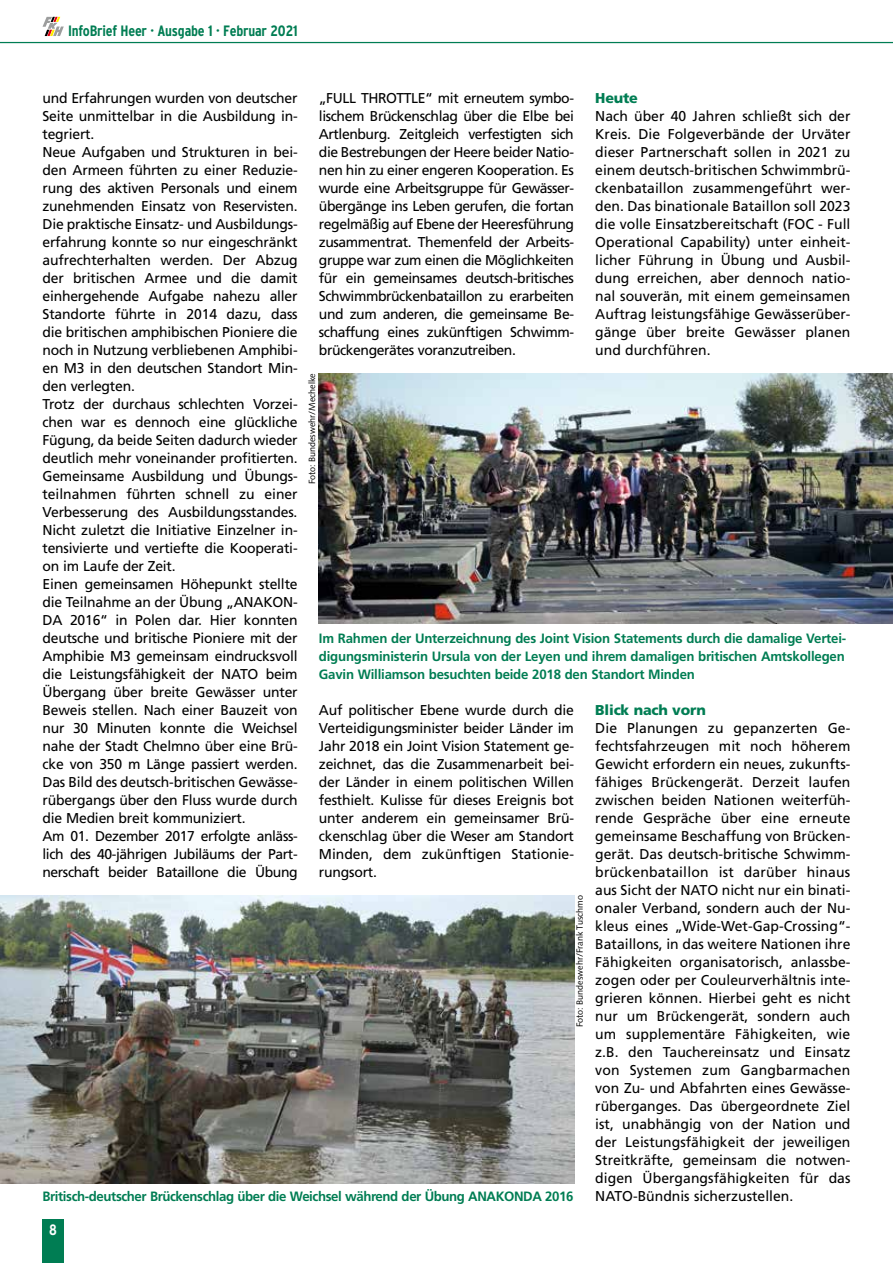
<style>
.page{position:relative;width:893px;height:1263px;background:#fff}
.page>*{position:absolute;margin:0;border:0;box-sizing:border-box;transform-origin:0 0}
.t1{font:700 condensed 15px "Interstate";letter-spacing:-.015em;color:#007d53}
.t2{font:700 condensed 15px "Interstate";color:#fff}
.t3{font:14.25px/18px "Frutiger LT Pro";letter-spacing:-.015em;color:#000;text-align:justify}
.t4{font:900 14.25px "Frutiger";letter-spacing:-.015em;color:#007d53}
.t5{font:700 13.5px/18px "Frutiger LT Pro";letter-spacing:-.03em;color:#007d53;text-align:justify}
.t6{font:9px "Syntax";color:#000}
</style>
<div class="page">
<svg style="left:43px;top:17px;width:21px;height:19px"></svg>
<div style="left:43px;top:1219px;width:21px;height:44px;background:#007d53"></div>
<hr style="left:0;top:42px;width:893px;height:1px;background:#007d53">
<img style="left:0;top:895px;width:574px;height:288px">
<img style="left:319px;top:373px;width:574px;height:250px">
<p class="t1" style="left:68px;top:22px;width:231px">InfoBrief Heer · Ausgabe 1 · Februar 2021</p>
<p class="t3" style="left:43px;top:89px;width:257px;text-align:left">und Erfahrungen wurden von deutscher Seite unmittelbar in die Ausbildung in&shy;tegriert.<br>Neue Aufgaben und Strukturen in bei&shy;den Armeen führten zu einer Reduzie&shy;rung des aktiven Personals und einem zunehmenden Einsatz von Reservisten.<br>Die praktische Einsatz- und Ausbildungs&shy;erfahrung konnte so nur eingeschränkt aufrechterhalten werden. Der Abzug der britischen Armee und die damit einhergehende Aufgabe nahezu aller Standorte führte in 2014 dazu, dass die britischen amphibischen Pioniere die noch in Nutzung verbliebenen Amphibi&shy;en M3 in den deutschen Standort Min&shy;den verlegten.<br>Trotz der durchaus schlechten Vorzei&shy;chen war es dennoch eine glückliche Fügung, da beide Seiten dadurch wieder deutlich mehr voneinander profitierten.<br>Gemeinsame Ausbildung und Übungs&shy;teilnahmen führten schnell zu einer Verbesserung des Ausbildungsstandes.<br>Nicht zuletzt die Initiative Einzelner in&shy;tensivierte und vertiefte die Kooperati&shy;on im Laufe der Zeit.<br>Einen gemeinsamen Höhepunkt stellte die Teilnahme an der Übung „ANAKON-DA 2016“ in Polen dar. Hier konnten deutsche und britische Pioniere mit der Amphibie M3 gemeinsam eindrucksvoll die Leistungsfähigkeit der NATO beim Übergang über breite Gewässer unter Beweis stellen. Nach einer Bauzeit von nur 30 Minuten konnte die Weichsel nahe der Stadt Chelmno über eine Brü&shy;cke von 350 m Länge passiert werden.<br>Das Bild des deutsch-britischen Gewässe&shy;rübergangs über den Fluss wurde durch die Medien breit kommuniziert.<br>Am 01. Dezember 2017 erfolgte anläss&shy;lich des 40-jährigen Jubiläums der Part&shy;nerschaft beider Bataillone die Übung</p>
<p class="t3" style="left:319px;top:89px;width:257px">„FULL THROTTLE“ mit erneutem symbo&shy;lischem Brückenschlag über die Elbe bei Artlenburg. Zeitgleich verfestigten sich die Bestrebungen der Heere beider Natio&shy;nen hin zu einer engeren Kooperation. Es wurde eine Arbeitsgruppe für Gewässer&shy;übergänge ins Leben gerufen, die fortan regelmäßig auf Ebene der Heeresführung zusammentrat. Themenfeld der Arbeits&shy;gruppe war zum einen die Möglichkeiten für ein gemeinsames deutsch-britisches Schwimmbrückenbataillon zu erarbeiten und zum anderen, die gemeinsame Be&shy;schaffung eines zukünftigen Schwimm&shy;brückengerätes voranzutreiben.</p>
<p class="t4" style="left:595px;top:89px;width:44px">Heute</p>
<p class="t3" style="left:595px;top:107px;width:257px">Nach über 40 Jahren schließt sich der Kreis. Die Folgeverbände der Urväter dieser Partnerschaft sollen in 2021 zu einem deutsch-britischen Schwimmbrü&shy;ckenbataillon zusammengeführt wer&shy;den. Das binationale Bataillon soll 2023 die volle Einsatzbereitschaft (FOC - Full Operational Capability) unter einheit&shy;licher Führung in Übung und Ausbil&shy;dung erreichen, aber dennoch natio&shy;nal souverän, mit einem gemeinsamen Auftrag leistungsfähige Gewässerüber&shy;gänge über breite Gewässer planen und durchführen.</p>
<p class="t6" style="left:307px;top:484px;width:113px;rotate:-90deg">Foto: Bundeswehr/Mechelke</p>
<p class="t5" style="left:319px;top:629px;width:529px">Im Rahmen der Unterzeichnung des Joint Vision Statements durch die damalige Vertei&shy;digungsministerin Ursula von der Leyen und ihrem damaligen britischen Amtskollegen Gavin Williamson besuchten beide 2018 den Standort Minden</p>
<p class="t3" style="left:319px;top:701px;width:257px">Auf politischer Ebene wurde durch die Verteidigungsminister beider Länder im Jahr 2018 ein Joint Vision Statement ge&shy;zeichnet, das die Zusammenarbeit bei&shy;der Länder in einem politischen Willen festhielt. Kulisse für dieses Ereignis bot unter anderem ein gemeinsamer Brü&shy;ckenschlag über die Weser am Standort Minden, dem zukünftigen Stationie&shy;rungsort.</p>
<p class="t4" style="left:595px;top:701px;width:112px">Blick nach vorn</p>
<p class="t3" style="left:595px;top:719px;width:257px">Die Planungen zu gepanzerten Ge&shy;fechtsfahrzeugen mit noch höherem Gewicht erfordern ein neues, zukunfts&shy;fähiges Brückengerät. Derzeit laufen zwischen beiden Nationen weiterfüh&shy;rende Gespräche über eine erneute gemeinsame Beschaffung von Brücken&shy;gerät. Das deutsch-britische Schwimm&shy;brückenbataillon ist darüber hinaus aus Sicht der NATO nicht nur ein binati&shy;onaler Verband, sondern auch der Nu&shy;kleus eines „Wide-Wet-Gap-Crossing“- Bataillons, in das weitere Nationen ihre Fähigkeiten organisatorisch, anlassbe&shy;zogen oder per Couleurverhältnis inte&shy;grieren können. Hierbei geht es nicht nur um Brückengerät, sondern auch um supplementäre Fähigkeiten, wie z.B. den Tauchereinsatz und Einsatz von Systemen zum Gangbarmachen von Zu- und Abfahrten eines Gewässe&shy;rüberganges. Das übergeordnete Ziel ist, unabhängig von der Nation und der Leistungsfähigkeit der jeweiligen Streitkräfte, gemeinsam die notwen&shy;digen Übergangsfähigkeiten für das NATO-Bündnis sicherzustellen.</p>
<p class="t6" style="left:574px;top:1027px;width:134px;rotate:-90deg">Foto: Bundeswehr/Frank Tuschmo</p>
<p class="t5" style="left:43px;top:1187px;width:532px">Britisch-deutscher Brückenschlag über die Weichsel während der Übung ANAKONDA 2016</p>
<p class="t2" style="left:49px;top:1221px;width:9px">8</p>
</div>
